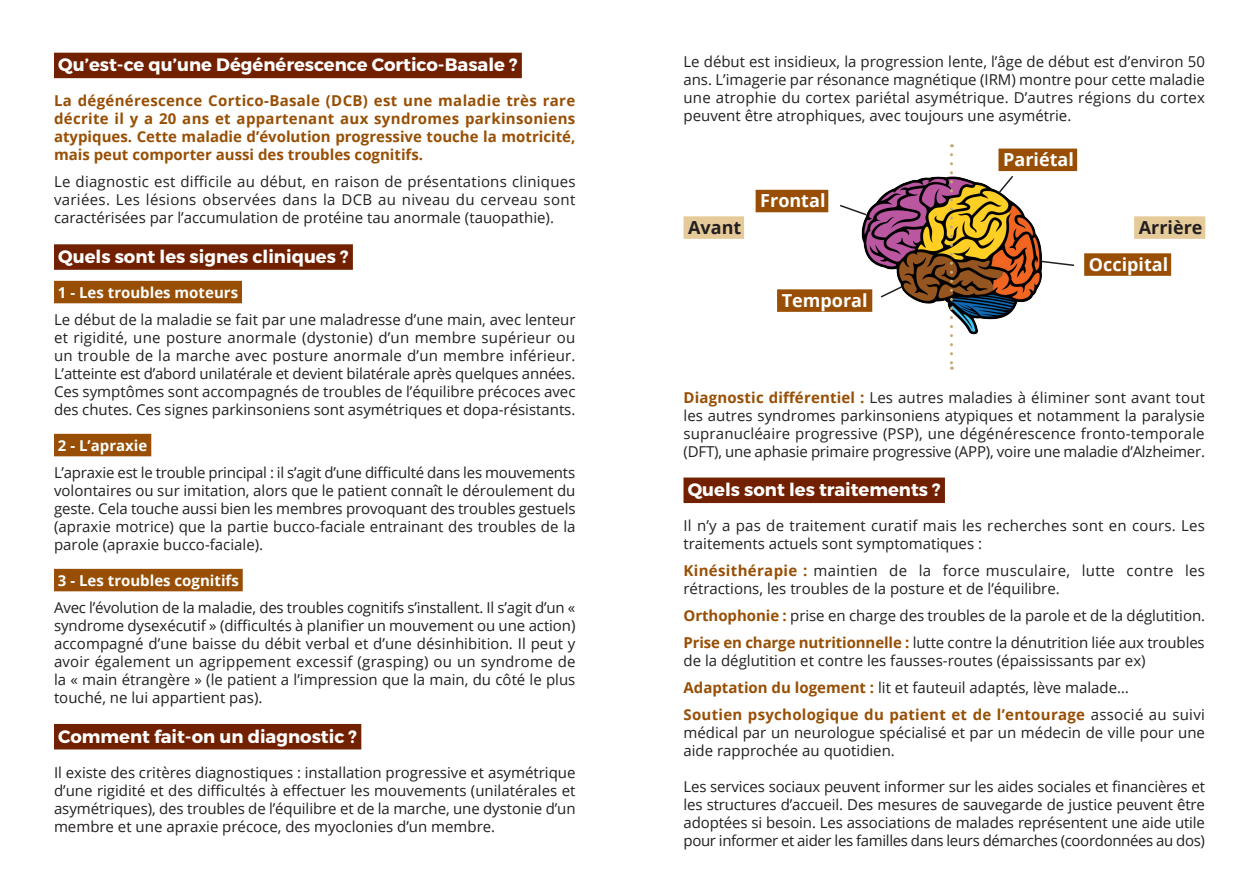
<style>
.page{position:relative;width:1259px;height:893px;background:#fff}
.page>*{position:absolute;margin:0;border:0;box-sizing:border-box;transform-origin:0 0}
.t1{font:700 18px "Montserrat";color:#fff}
.t2{font:700 18px "Open Sans";color:#fff}
.t3{font:700 18px "Open Sans";color:#231f20}
.t4{font:15px/18px "Open Sans";color:#231f20;text-align:justify}
.t5{font:700 15px/18px "Open Sans";color:#984f05;text-align:justify}
.t6{font:700 15px "Open Sans";color:#fff}
.s1{font-weight:700;color:#984f05}
</style>
<div class="page">
<div style="left:54px;top:53px;width:468px;height:25px;background:#712100"></div>
<div style="left:54px;top:244px;width:299px;height:26px;background:#712100"></div>
<div style="left:54px;top:281px;width:188px;height:22px;background:#984f05"></div>
<div style="left:54px;top:434px;width:97px;height:22px;background:#984f05"></div>
<div style="left:54px;top:569px;width:189px;height:22px;background:#984f05"></div>
<div style="left:54px;top:724px;width:307px;height:25px;background:#712100"></div>
<div style="left:683px;top:478px;width:262px;height:25px;background:#712100"></div>
<img style="left:861px;top:171px;width:190px;height:164px">
<div style="left:755px;top:190px;width:73px;height:22px;background:#984f05"></div>
<div style="left:777px;top:289px;width:95px;height:23px;background:#984f05"></div>
<div style="left:683px;top:216px;width:61px;height:23px;background:#e6cb9a"></div>
<div style="left:1134px;top:216px;width:71px;height:23px;background:#e6cb9a"></div>
<div style="left:1084px;top:253px;width:87px;height:23px;background:#984f05"></div>
<div style="left:998px;top:149px;width:79px;height:22px;background:#984f05"></div>
<svg style="left:840px;top:204px;width:28px;height:13px"></svg>
<svg style="left:879px;top:285px;width:24px;height:14px"></svg>
<svg style="left:1039px;top:260px;width:36px;height:7px"></svg>
<svg style="left:997px;top:174px;width:17px;height:21px"></svg>
<svg style="left:950px;top:155px;width:3px;height:215px"></svg>
<p class="t1" style="left:58px;top:54px;width:461px">Qu’est-ce qu’une Dégénérescence Cortico-Basale ?</p>
<p class="t5" style="left:54px;top:92px;width:523px">La dégénérescence Cortico-Basale (DCB) est une maladie très rare décrite il y a 20 ans et appartenant aux syndromes parkinsoniens atypiques. Cette maladie d’évolution progressive touche la motricité, mais peut comporter aussi des troubles cognitifs.</p>
<p class="t4" style="left:54px;top:173px;width:523px">Le diagnostic est difficile au début, en raison de présentations cliniques variées. Les lésions observées dans la DCB au niveau du cerveau sont caractérisées par l’accumulation de protéine tau anormale (tauopathie).</p>
<p class="t1" style="left:58px;top:245px;width:292px">Quels sont les signes cliniques ?</p>
<p class="t6" style="left:58px;top:282px;width:182px">1 - Les troubles moteurs</p>
<p class="t4" style="left:54px;top:310px;width:523px">Le début de la maladie se fait par une maladresse d’une main, avec lenteur et rigidité, une posture anormale (dystonie) d’un membre supérieur ou un trouble de la marche avec posture anormale d’un membre inférieur.<br>L’atteinte est d’abord unilatérale et devient bilatérale après quelques années.<br>Ces symptômes sont accompagnés de troubles de l’équilibre précoces avec des chutes. Ces signes parkinsoniens sont asymétriques et dopa-résistants.</p>
<p class="t6" style="left:58px;top:435px;width:91px">2 - L’apraxie</p>
<p class="t4" style="left:54px;top:463px;width:523px">L’apraxie est le trouble principal : il s’agit d’une difficulté dans les mouvements volontaires ou sur imitation, alors que le patient connaît le déroulement du geste. Cela touche aussi bien les membres provoquant des troubles gestuels (apraxie motrice) que la partie bucco-faciale entrainant des troubles de la parole (apraxie bucco-faciale).</p>
<p class="t6" style="left:58px;top:570px;width:182px">3 - Les troubles cognitifs</p>
<p class="t4" style="left:54px;top:598px;width:523px">Avec l’évolution de la maladie, des troubles cognitifs s’installent. Il s’agit d’un « syndrome dysexécutif » (difficultés à planifier un mouvement ou une action) accompagné d’une baisse du débit verbal et d’une désinhibition. Il peut y avoir également un agrippement excessif (grasping) ou un syndrome de la « main étrangère » (le patient a l’impression que la main, du côté le plus touché, ne lui appartient pas).</p>
<p class="t1" style="left:58px;top:725px;width:300px">Comment fait-on un diagnostic ?</p>
<p class="t4" style="left:54px;top:763px;width:523px">Il existe des critères diagnostiques : installation progressive et asymétrique d’une rigidité et des difficultés à effectuer les mouvements (unilatérales et asymétriques), des troubles de l’équilibre et de la marche, une dystonie d’un membre et une apraxie précoce, des myoclonies d’un membre.</p>
<p class="t4" style="left:683px;top:52px;width:523px">Le début est insidieux, la progression lente, l’âge de début est d’environ 50 ans. L’imagerie par résonance magnétique (IRM) montre pour cette maladie une atrophie du cortex pariétal asymétrique. D’autres régions du cortex peuvent être atrophiques, avec toujours une asymétrie.</p>
<p class="t2" style="left:760px;top:188px;width:67px">Frontal</p>
<p class="t2" style="left:1003px;top:147px;width:72px">Pariétal</p>
<p class="t3" style="left:688px;top:214px;width:55px">Avant</p>
<p class="t3" style="left:1138px;top:214px;width:65px">Arrière</p>
<p class="t2" style="left:1089px;top:251px;width:81px">Occipital</p>
<p class="t2" style="left:782px;top:287px;width:87px">Temporal</p>
<p class="t4" style="left:683px;top:388px;width:523px"><span class="s1">Diagnostic différentiel :</span> Les autres maladies à éliminer sont avant tout les autres syndromes parkinsoniens atypiques et notamment la paralysie supranucléaire progressive (PSP), une dégénérescence fronto-temporale (DFT), une aphasie primaire progressive (APP), voire une maladie d’Alzheimer.</p>
<p class="t1" style="left:687px;top:479px;width:254px">Quels sont les traitements ?</p>
<p class="t4" style="left:683px;top:516px;width:523px">Il n’y a pas de traitement curatif mais les recherches sont en cours. Les traitements actuels sont symptomatiques :</p>
<p class="t4" style="left:683px;top:561px;width:523px"><span class="s1">Kinésithérapie :</span> maintien de la force musculaire, lutte contre les rétractions, les troubles de la posture et de l’équilibre.</p>
<p class="t4" style="left:683px;top:602px;width:523px;line-height:27px"><span class="s1">Orthophonie :</span> prise en charge des troubles de la parole et de la déglutition.<br><span class="s1">Prise en charge nutritionnelle :</span> lutte contre la dénutrition liée aux troubles</p>
<p class="t4" style="left:683px;top:647px;width:523px;line-height:27px;text-align:left">de la déglutition et contre les fausses-routes (épaississants par ex)<br><span class="s1">Adaptation du logement :</span> lit et fauteuil adaptés, lève malade…<br><span class="s1">Soutien psychologique du patient et de l’entourage</span> associé au suivi</p>
<p class="t4" style="left:683px;top:723px;width:523px">médical par un neurologue spécialisé et par un médecin de ville pour une aide rapprochée au quotidien.</p>
<p class="t4" style="left:683px;top:777px;width:523px">Les services sociaux peuvent informer sur les aides sociales et financières et les structures d’accueil. Des mesures de sauvegarde de justice peuvent être adoptées si besoin. Les associations de malades représentent une aide utile pour informer et aider les familles dans leurs démarches (coordonnées au dos)</p>
</div>
